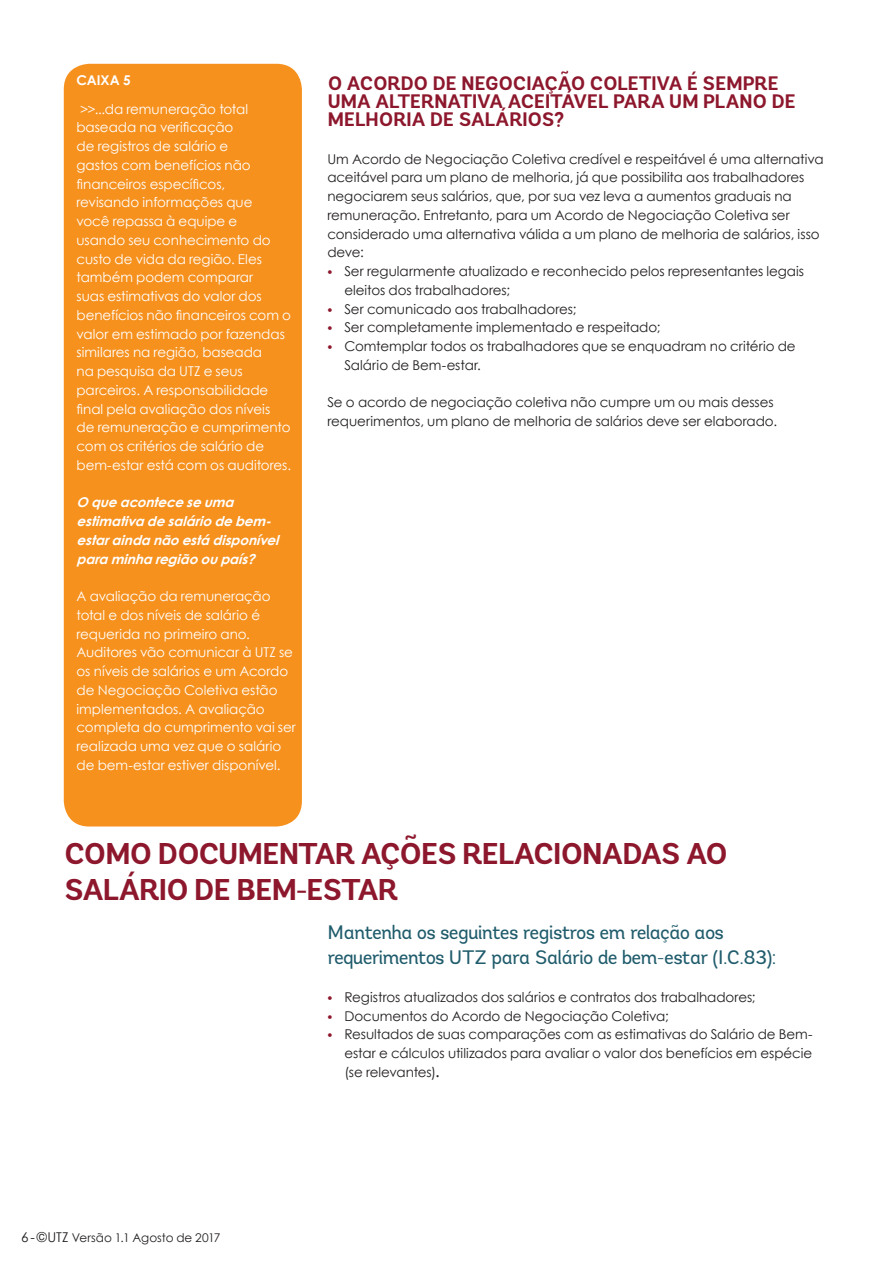
<style>
.page{position:relative;width:893px;height:1263px;background:#fff}
.page>*{position:absolute;margin:0;border:0;box-sizing:border-box;transform-origin:0 0}
.Header_1{font:700 30px/36px "Andes";letter-spacing:-.055em;color:#8d172c}
.Header_2{font:700 19.5px/18px "Andes";letter-spacing:-.03em;color:#8d172c}
.Intro_text{font:19.5px/25.3px "Andes";letter-spacing:-.04em;color:#205c6c}
.t1{font:13.5px/18.8px "Century Gothic";letter-spacing:-.005em;color:#231f20}
.Note_text{font:13.5px/18.8px "Century Gothic";letter-spacing:-.005em;color:#fff}
.Note_text-2{font:italic 700 13.5px/18.8px "Century Gothic";color:#fff}
.Note_text-3{font:700 13.5px "Century Gothic";letter-spacing:-.005em;color:#fff}
.t2{font:12px "Century Gothic";color:#231f20}
.s1{font-family:"Andes";font-weight:800;color:#8d172c}
.s2{font-weight:700}
.s3{font-size:13.5px}
</style>
<div class="page">
<div style="left:64px;top:64px;width:238px;height:762px;background:#f6911e;border-radius:26px"></div>
<p class="Note_text-3" style="left:77px;top:69px;width:56px">CAIXA 5</p>
<p class="Note_text" style="left:77px;top:99px;width:216px">&gt;&gt;...da remuneração total baseada na verificação<br>de registros de salário e<br>gastos com benefícios não financeiros específicos, revisando informações que<br>você repassa à equipe e<br>usando seu conhecimento do custo de vida da região. Eles também podem comparar<br>suas estimativas do valor dos benefícios não financeiros com o valor em estimado por fazendas similares na região, baseada<br>na pesquisa da UTZ e seus parceiros. A responsabilidade final pela avaliação dos níveis de remuneração e cumprimento com os critérios de salário de bem-estar está com os auditores.</p>
<p class="Note_text-2" style="left:77px;top:492px;width:209px">O queaconteceseuma estimativadesaláriodebem&shy;estaraindanãoestádisponível paraminharegiãooupaís?</p>
<p class="Note_text" style="left:77px;top:587px;width:221px">A avaliação da remuneração total e dos níveis de salário é requerida no primeiro ano.<br>Auditores vão comunicar à UTZ se os níveis de salários e um Acordo de Negociação Coletiva estão implementados. A avaliação completa do cumprimento vai ser realizada uma vez que o salário de bem-estar estiver disponível.</p>
<p class="Header_2" style="left:327px;top:75px;width:470px">O ACORDO DE NEGOCIAÇÃO COLETIVA É SEMPRE<br>UMA ALTERNATIVA ACEITÁVEL PARA UM PLANO DE<br>MELHORIA DE SALÁRIOS?</p>
<p class="t1" style="left:327px;top:149px;width:498px">Um Acordo de Negociação Coletiva credível e respeitável é uma alternativa aceitável para um plano de melhoria, já que possibilita aos trabalhadores negociarem seus salários, que, por sua vez leva a aumentos graduais na remuneração. Entretanto, para um Acordo de Negociação Coletiva ser considerado uma alternativa válida a um plano de melhoria de salários, isso deve:</p>
<p class="t1" style="left:344px;top:262px;width:461px;text-indent:-17px"><span class="s1">•</span> Ser regularmente atualizado e reconhecido pelos representantes legais eleitos dos trabalhadores;</p>
<p class="t1" style="left:327px;top:299px;width:251px"><span class="s1">•</span> Ser comunicado aos trabalhadores;</p>
<p class="t1" style="left:327px;top:318px;width:334px"><span class="s1">•</span> Ser completamente implementado e respeitado;</p>
<p class="t1" style="left:344px;top:337px;width:453px;text-indent:-17px"><span class="s1">•</span> Comtemplar todos os trabalhadores que se enquadram no critério de<br>Salário de Bem-estar.</p>
<p class="t1" style="left:327px;top:393px;width:451px">Se o acordo de negociação coletiva não cumpre um ou mais desses requerimentos, um plano de melhoria de salários deve ser elaborado.</p>
<p class="Header_1" style="left:64px;top:836px;width:666px">COMO DOCUMENTAR AÇÕES RELACIONADAS AO<br>SALÁRIO DE BEM-ESTAR</p>
<p class="Intro_text" style="left:327px;top:919px;width:450px">Mantenha os seguintes registros em relação aos requerimentos UTZ para Salário de bem-estar (I.C.83):</p>
<p class="t1" style="left:327px;top:987px;width:430px"><span class="s1">•</span> Registros atualizados dos salários e contratos dos trabalhadores;</p>
<p class="t1" style="left:327px;top:1006px;width:343px"><span class="s1">•</span> Documentos do Acordo de Negociação Coletiva;</p>
<p class="t1" style="left:344px;top:1025px;width:470px;text-align:justify;text-indent:-17px"><span class="s1">•</span> Resultados de suas comparações com as estimativas do Salário de Bem&shy;estar e cálculos utilizados para avaliar o valor dos benefícios em espécie (se relevantes)<span class="s2">.</span></p>
<p class="t2" style="left:21px;top:1230px;width:201px"><span class="s3">6 - © UTZ</span> Versão 1.1 Agosto de 2017</p>
</div>
